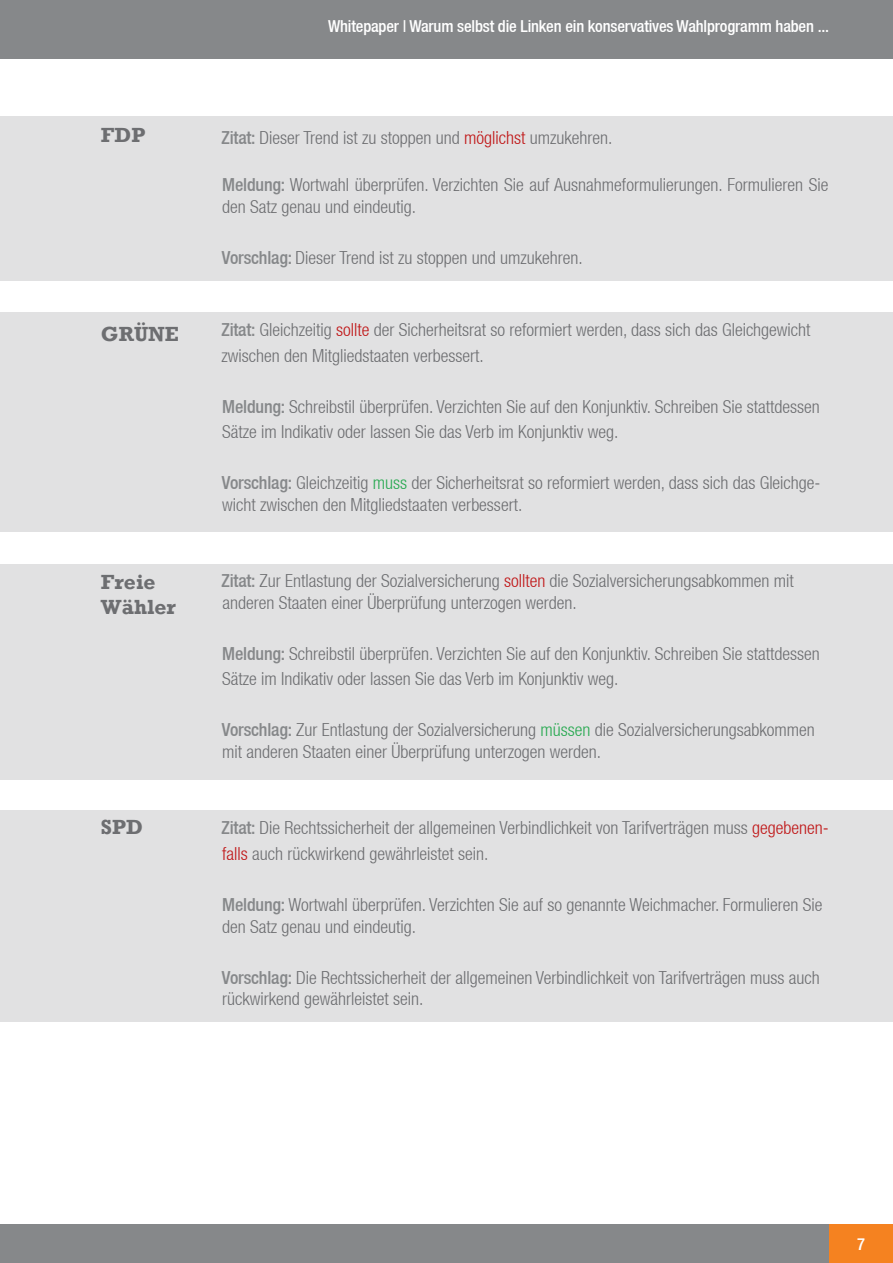
<style>
.page{position:relative;width:893px;height:1263px;background:#fff}
.page>*{position:absolute;margin:0;border:0;box-sizing:border-box;transform-origin:0 0}
.t1{font:700 21px/25.2px "Rockwell";color:#6d6e71}
.t2{font:300 condensed 18px/21.6px "Helvetica Neue LT";color:#6d6e71}
.t3{font:500 condensed 16.5px "Helvetica Neue LT";letter-spacing:-.01em;color:#fff}
.s1{font-weight:500;color:#86888a}
.s2{color:#c01718}
.s3{color:#28a951}
</style>
<div class="page">
<div style="left:0;top:810px;width:893px;height:212px;background:#e1e1e2"></div>
<div style="left:0;top:564px;width:893px;height:216px;background:#e1e1e2"></div>
<div style="left:0;top:313px;width:893px;height:219px;background:#e1e1e2"></div>
<div style="left:0;top:116px;width:893px;height:165px;background:#e1e1e2"></div>
<div style="left:0;top:1225px;width:893px;height:38px;background:#86888a"></div>
<div style="left:0;top:0;width:893px;height:58px;background:#86888a"></div>
<div style="left:829px;top:1225px;width:64px;height:38px;background:#f58220"></div>
<p class="t3" style="left:328px;top:16px;width:503px">Whitepaper | Warum selbst die Linken ein konservatives Wahlprogramm haben ...</p>
<p class="t1" style="left:101px;top:122px;width:46px">FDP</p>
<p class="t2" style="left:222px;top:126px;width:392px"><span class="s1">Zitat:</span> Dieser Trend ist zu stoppen und <span class="s2">möglichst</span> umzukehren.</p>
<p class="t2" style="left:222px;top:174px;width:608px"><span class="s1">Meldung:</span> Wortwahl überprüfen. Verzichten Sie auf Ausnahmeformulierungen. Formulieren Sie den Satz genau und eindeutig.</p>
<p class="t2" style="left:222px;top:246px;width:362px"><span class="s1">Vorschlag:</span> Dieser Trend ist zu stoppen und umzukehren.</p>
<p class="t1" style="left:101px;top:321px;width:79px">GRÜNE</p>
<p class="t2" style="left:222px;top:317px;width:591px;line-height:25.5px"><span class="s1">Zitat:</span> Gleichzeitig <span class="s2">sollte</span> der Sicherheitsrat so reformiert werden, dass sich das Gleichgewicht zwischen den Mitgliedstaaten verbessert.</p>
<p class="t2" style="left:222px;top:393px;width:599px;line-height:25.5px"><span class="s1">Meldung:</span> Schreibstil überprüfen. Verzichten Sie auf den Konjunktiv. Schreiben Sie stattdessen<br>Sätze im Indikativ oder lassen Sie das Verb im Konjunktiv weg.</p>
<p class="t2" style="left:222px;top:472px;width:600px"><span class="s1">Vorschlag:</span> Gleichzeitig <span class="s3">muss</span> der Sicherheitsrat so reformiert werden, dass sich das Gleichge&shy;wicht zwischen den Mitgliedstaaten verbessert.</p>
<p class="t1" style="left:101px;top:569px;width:77px">Freie<br>Wähler</p>
<p class="t2" style="left:222px;top:570px;width:574px"><span class="s1">Zitat:</span> Zur Entlastung der Sozialversicherung <span class="s2">sollten</span> die Sozialversicherungsabkommen mit anderen Staaten einer Überprüfung unterzogen werden.</p>
<p class="t2" style="left:222px;top:641px;width:599px;line-height:25.5px"><span class="s1">Meldung:</span> Schreibstil überprüfen. Verzichten Sie auf den Konjunktiv. Schreiben Sie stattdessen<br>Sätze im Indikativ oder lassen Sie das Verb im Konjunktiv weg.</p>
<p class="t2" style="left:222px;top:719px;width:594px"><span class="s1">Vorschlag:</span> Zur Entlastung der Sozialversicherung <span class="s3">müssen</span> die Sozialversicherungsabkommen mit anderen Staaten einer Überprüfung unterzogen werden.</p>
<p class="t1" style="left:101px;top:814px;width:44px">SPD</p>
<p class="t2" style="left:222px;top:815px;width:609px;line-height:25.5px"><span class="s1">Zitat:</span> Die Rechtssicherheit der allgemeinen Verbindlichkeit von Tarifverträgen muss <span class="s2">gegebenen&shy;falls</span> auch rückwirkend gewährleistet sein.</p>
<p class="t2" style="left:222px;top:894px;width:602px"><span class="s1">Meldung:</span> Wortwahl überprüfen. Verzichten Sie auf so genannte Weichmacher. Formulieren Sie den Satz genau und eindeutig.</p>
<p class="t2" style="left:222px;top:966px;width:599px"><span class="s1">Vorschlag:</span> Die Rechtssicherheit der allgemeinen Verbindlichkeit von Tarifverträgen muss auch rückwirkend gewährleistet sein.</p>
<p class="t3" style="left:857px;top:1234px;width:9px">7</p>
</div>
